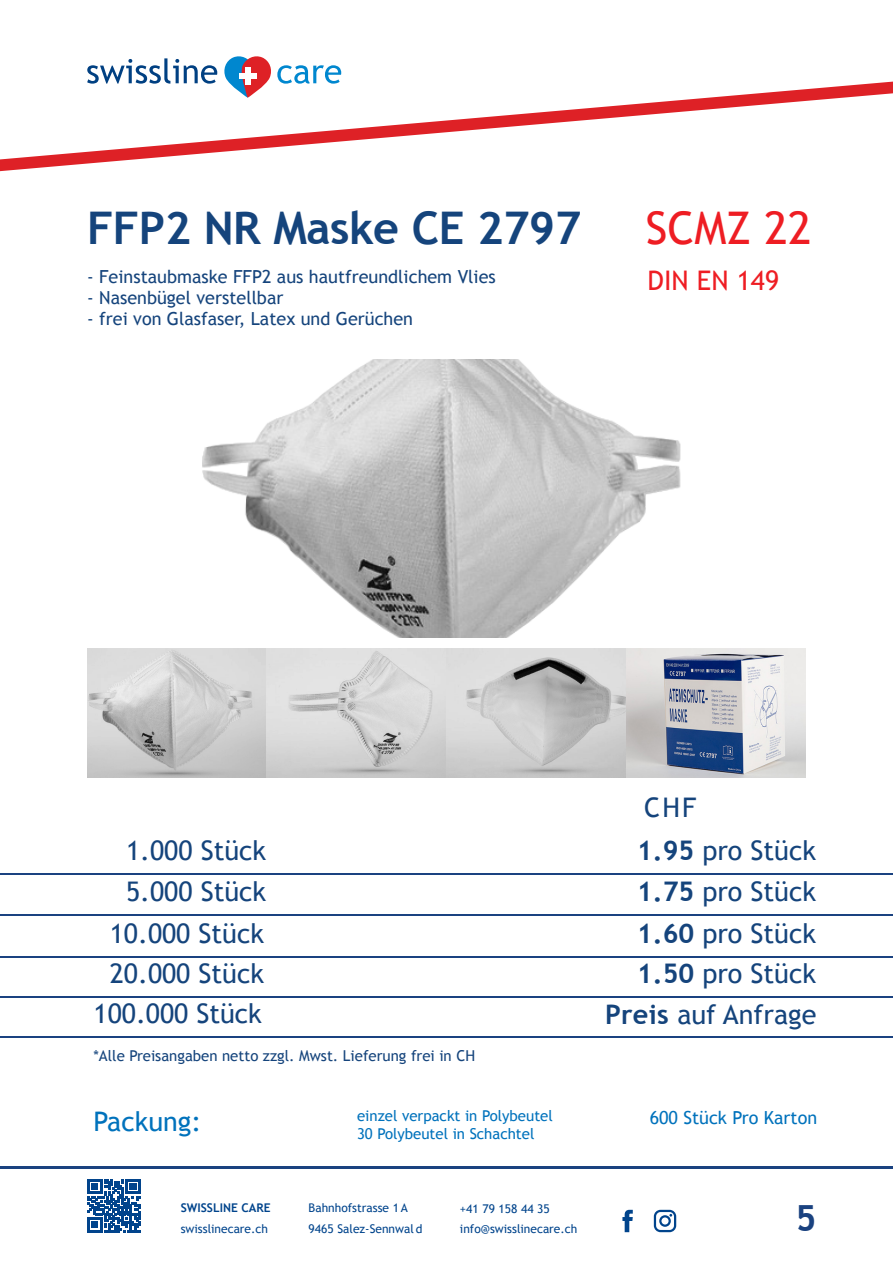
<style>
.page{position:relative;width:893px;height:1263px;background:#fff}
.page>*{position:absolute;margin:0;border:0;box-sizing:border-box;transform-origin:0 0}
.t1{font:700 45px "Trebuchet MS";letter-spacing:-.01em;color:#15447c}
.t2{font:700 36px "Trebuchet MS";color:#1a4280}
.t3{font:27px "Trebuchet MS";color:#15447c}
.t4{font:27px "Trebuchet MS";color:#0072bc}
.t5{font:27px "Trebuchet MS";color:#ee1d23}
.t6{font:18px "Trebuchet MS";color:#15447c}
.t7{font:18px "Trebuchet MS";color:#0072bc}
.t8{font:15px "Trebuchet MS";color:#15447c}
.t9{font:15px/18px "Trebuchet MS";color:#0072bc}
.t10{font:12px/21px "Trebuchet MS";color:#01448c}
.t11{font:700 12px "Trebuchet MS";color:#01448c}
.s1{font-weight:400;color:#ee1d23}
.s2{font-weight:700}
</style>
<div class="page">
<svg style="left:87px;top:56px;width:254px;height:26px"></svg>
<div style="left:245px;top:68px;width:5px;height:17px;background:#fff"></div>
<div style="left:239px;top:74px;width:17px;height:5px;background:#fff"></div>
<svg style="left:0;top:82px;width:893px;height:89px"></svg>
<hr style="left:0;top:873px;width:893px;height:2px;background:#1a4280">
<hr style="left:0;top:915px;width:893px;height:1px;background:#1a4280">
<hr style="left:0;top:956px;width:893px;height:1px;background:#1a4280">
<hr style="left:0;top:996px;width:893px;height:1px;background:#1a4280">
<hr style="left:0;top:1036px;width:893px;height:2px;background:#1a4280">
<img style="left:202px;top:360px;width:479px;height:278px">
<img style="left:87px;top:648px;width:719px;height:129px">
<hr style="left:0;top:1166px;width:893px;height:3px;background:#1a4280">
<svg style="left:622px;top:1210px;width:11px;height:22px"></svg>
<svg style="left:654px;top:1210px;width:22px;height:22px"></svg>
<svg style="left:87px;top:1179px;width:53px;height:53px"></svg>
<p class="t1" style="left:87px;top:200px;width:726px">FFP2 NR Maske CE 2797 <span class="s1">SCMZ 22</span></p>
<p class="t6" style="left:87px;top:266px;width:410px">- Feinstaubmaske FFP2 aus hautfreundlichem Vlies</p>
<p class="t6" style="left:87px;top:287px;width:198px">- Nasenbügel verstellbar</p>
<p class="t6" style="left:87px;top:308px;width:327px">- frei von Glasfaser, Latex und Gerüchen</p>
<p class="t5" style="left:647px;top:264px;width:133px">DIN EN 149</p>
<p class="t3" style="left:644px;top:791px;width:54px">CHF</p>
<p class="t3" style="left:126px;top:834px;width:142px">1.000 Stück</p>
<p class="t3" style="left:637px;top:834px;width:181px"><span class="s2">1.95</span> pro Stück</p>
<p class="t3" style="left:126px;top:876px;width:142px">5.000 Stück</p>
<p class="t3" style="left:110px;top:917px;width:156px">10.000 Stück</p>
<p class="t3" style="left:110px;top:957px;width:156px">20.000 Stück</p>
<p class="t3" style="left:94px;top:997px;width:170px">100.000 Stück</p>
<p class="t3" style="left:637px;top:876px;width:181px"><span class="s2">1.75</span> pro Stück</p>
<p class="t3" style="left:637px;top:917px;width:181px"><span class="s2">1.60</span> pro Stück</p>
<p class="t3" style="left:637px;top:957px;width:181px"><span class="s2">1.50</span> pro Stück</p>
<p class="t3" style="left:605px;top:999px;width:213px"><span class="s2">Preis</span> auf Anfrage</p>
<p class="t8" style="left:93px;top:1047px;width:383px">*Alle Preisangaben netto zzgl. Mwst. Lieferung frei in CH</p>
<p class="t4" style="left:93px;top:1105px;width:109px">Packung:</p>
<p class="t9" style="left:357px;top:1107px;width:197px">einzel verpackt in Polybeutel<br>30 Polybeutel in Schachtel</p>
<p class="t7" style="left:650px;top:1107px;width:169px">600 Stück Pro Karton</p>
<p class="t11" style="left:181px;top:1200px;width:91px">SWISSLINE CARE</p>
<p class="t10" style="left:181px;top:1218px;width:89px">swisslinecare.ch</p>
<p class="t10" style="left:309px;top:1197px;width:115px">Bahnhofstrasse 1 A<br>9465 Salez-Sennwal d</p>
<p class="t10" style="left:460px;top:1198px;width:119px;line-height:20.2px">+41 79 158 44 35 info@swisslinecare.ch</p>
<p class="t2" style="left:795px;top:1196px;width:23px">5</p>
</div>
